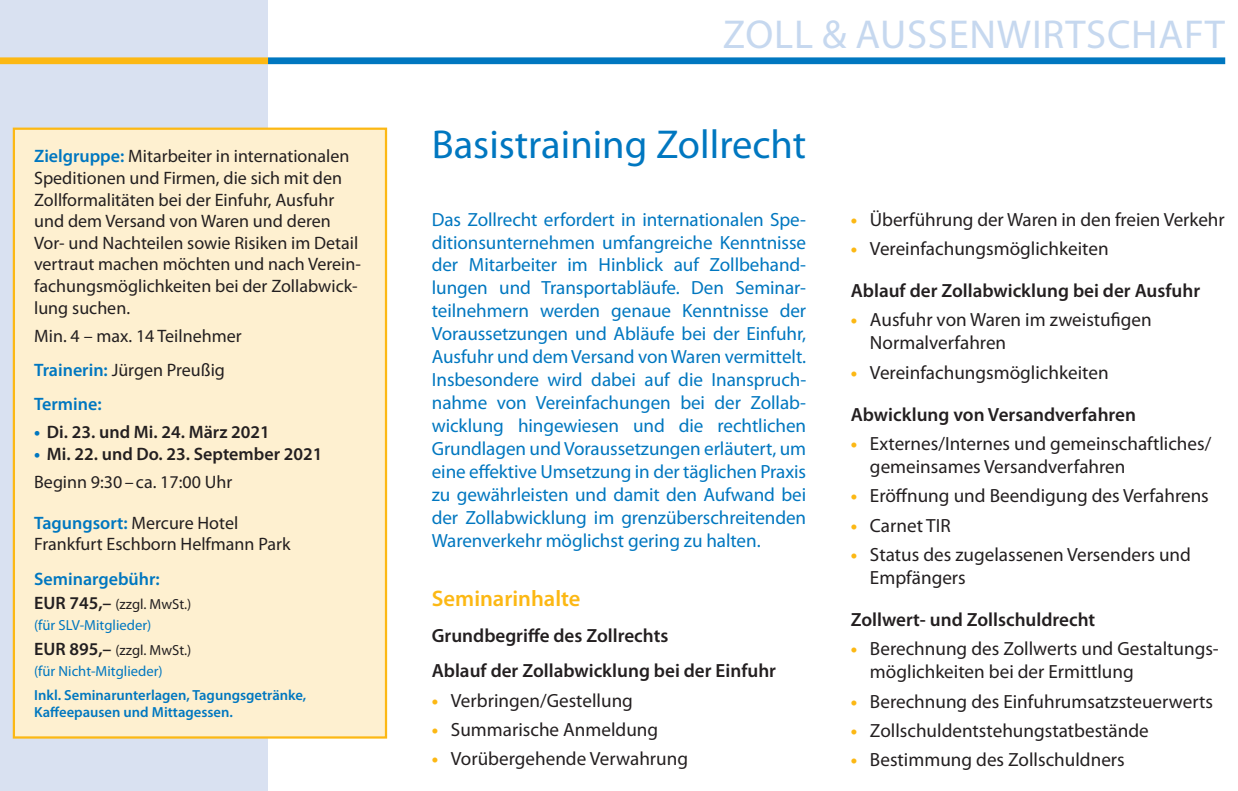
<style>
.page{position:relative;width:1238px;height:791px;background:#fff}
.page>*{position:absolute;margin:0;border:0;box-sizing:border-box;transform-origin:0 0}
.t1{font:40.5px "Myriad Pro";color:#0077c0}
.t2{font:40.5px "Myriad Pro";letter-spacing:.02em;color:#c6d8ef}
.t3{font:600 22.5px "Myriad Pro";color:#fcb814}
.t4{font:19.12px/22.9px "Myriad Pro";letter-spacing:-.005em;color:#0077c0;text-align:justify}
.t5{font:19.12px/22.9px "Myriad Pro";color:#231f20}
.t6{font:600 19.12px/35.8px "Myriad Pro";color:#231f20}
.t7{font:18px/21.6px "Myriad Pro";color:#231f20}
.t8{font:600 18px/27.9px "Myriad Pro";color:#231f20}
.t9{font:600 18px "Myriad Pro";color:#0077c0}
.t10{font:14.62px/20.7px "Myriad Pro";color:#0077c0}
.t11{font:600 14.62px/17.6px "Myriad Pro";color:#0077c0}
.s1{font-weight:600;color:#0077c0}
.s2{font-weight:700;color:#0077c0}
.s3{font-weight:400}
.s4{font-weight:600;font-size:18px;color:#231f20}
.s5{color:#231f20}
.s6{font-weight:700;color:#fcb814}
</style>
<div class="page">
<div style="left:0;top:0;width:268px;height:791px;background:#d9e1f1"></div>
<div style="left:268px;top:57px;width:957px;height:7px;background:#0077c0"></div>
<div style="left:0;top:57px;width:268px;height:7px;background:#fcb814"></div>
<div style="left:14px;top:129px;width:372px;height:608px;background:#fef0d0"></div>
<div style="left:13px;top:128px;width:374px;height:610px;border:2px solid #fcb814"></div>
<p class="t7" style="left:34px;top:145px;width:328px"><span class="s1">Zielgruppe:</span> Mitarbeiter in internationalen Speditionen und Firmen, die sich mit den Zollformalitäten bei der Einfuhr, Ausfuhr und dem Versand von Waren und deren Vor- und Nachteilen sowie Risiken im Detail vertraut machen möchten und nach Verein&shy;fachungsmöglichkeiten bei der Zollabwick&shy;lung suchen.</p>
<p class="t7" style="left:34px;top:318px;width:209px;line-height:34.4px">Min. 4 – max. 14 Teilnehmer<br><span class="s1">Trainerin:</span> Jürgen Preußig<br><span class="s1">Termine:</span></p>
<p class="t8" style="left:34px;top:418px;width:237px"><span class="s2">•</span> Di. 23. und Mi. 24. März 2021</p>
<p class="t8" style="left:34px;top:439px;width:290px"><span class="s2">•</span> Mi. 22. und Do. 23. September 2021<br><span class="s3">Beginn 9:30–ca. 17:00 Uhr</span></p>
<p class="t7" style="left:34px;top:512px;width:258px"><span class="s1">Tagungsort:</span> Mercure Hotel<br>Frankfurt Eschborn Helfmann Park</p>
<p class="t9" style="left:34px;top:567px;width:127px">Seminargebühr:</p>
<p class="t10" style="left:34px;top:594px;width:159px"><span class="s4">EUR 745,–</span> <span class="s5">(zzgl. MwSt.) </span>(für SLV-Mitglieder)</p>
<p class="t10" style="left:34px;top:639px;width:159px"><span class="s4">EUR 895,–</span> <span class="s5">(zzgl. MwSt.) </span>(für Nicht-Mitglieder)</p>
<p class="t11" style="left:34px;top:686px;width:273px">Inkl. Seminarunterlagen, Tagungsgetränke,<br>Kaffeepausen und Mittagessen.</p>
<h1 class="t2" style="left:723px;top:9px;width:503px">ZOLL &amp; AUSSENWIRTSCHAFT</h1>
<h1 class="t1" style="left:432px;top:119px;width:376px">Basistraining Zollrecht</h1>
<p class="t4" style="left:432px;top:207px;width:376px">Das Zollrecht erfordert in internationalen Spe&shy;ditionsunternehmen umfangreiche Kenntnisse der Mitarbeiter im Hinblick auf Zollbehand&shy;lungen und Transportabläufe. Den Seminar&shy;teilnehmern werden genaue Kenntnisse der Voraussetzungen und Abläufe bei der Einfuhr, Ausfuhr und dem Versand von Waren vermittelt.<br>Insbesondere wird dabei auf die Inanspruch&shy;nahme von Vereinfachungen bei der Zollab&shy;wicklung hingewiesen und die rechtlichen Grundlagen und Voraussetzungen erläutert, um eine effektive Umsetzung in der täglichen Praxis zu gewährleisten und damit den Aufwand bei der Zollabwicklung im grenzüberschreitenden Warenverkehr möglichst gering zu halten.</p>
<p class="t3" style="left:432px;top:584px;width:150px">Seminarinhalte</p>
<p class="t6" style="left:432px;top:617px;width:346px">Grundbegriffe des Zollrechts<br>Ablauf der Zollabwicklung bei der Einfuhr</p>
<p class="t5" style="left:432px;top:688px;width:203px"><span class="s6">•</span> Verbringen/Gestellung</p>
<p class="t5" style="left:432px;top:718px;width:228px"><span class="s6">•</span> Summarische Anmeldung</p>
<p class="t5" style="left:432px;top:747px;width:258px"><span class="s6">•</span> Vorübergehende Verwahrung</p>
<p class="t5" style="left:850px;top:207px;width:375px"><span class="s6">•</span> Überführung der Waren in den freien Verkehr</p>
<p class="t5" style="left:850px;top:237px;width:259px"><span class="s6">•</span> Vereinfachungsmöglichkeiten</p>
<p class="t6" style="left:850px;top:272px;width:351px">Ablauf der Zollabwicklung bei der Ausfuhr</p>
<p class="t5" style="left:870px;top:308px;width:283px;text-indent:-19px"><span class="s6">•</span> Ausfuhr von Waren im zweistufigen<br>Normalverfahren</p>
<p class="t5" style="left:850px;top:360px;width:259px"><span class="s6">•</span> Vereinfachungsmöglichkeiten</p>
<p class="t6" style="left:850px;top:396px;width:287px">Abwicklung von Versandverfahren</p>
<p class="t5" style="left:870px;top:432px;width:343px;text-indent:-19px"><span class="s6">•</span> Externes/Internes und gemeinschaftliches/ gemeinsames Versandverfahren</p>
<p class="t5" style="left:850px;top:484px;width:359px"><span class="s6">•</span> Eröffnung und Beendigung des Verfahrens</p>
<p class="t5" style="left:850px;top:513px;width:101px"><span class="s6">•</span> Carnet TIR</p>
<p class="t5" style="left:870px;top:543px;width:322px;text-indent:-19px"><span class="s6">•</span> Status des zugelassenen Versenders und<br>Empfängers</p>
<p class="t6" style="left:850px;top:601px;width:246px">Zollwert- und Zollschuldrecht</p>
<p class="t5" style="left:870px;top:637px;width:350px;text-indent:-19px"><span class="s6">•</span> Berechnung des Zollwerts und Gestaltungs&shy;möglichkeiten bei der Ermittlung</p>
<p class="t5" style="left:850px;top:689px;width:363px"><span class="s6">•</span> Berechnung des Einfuhrumsatzsteuerwerts</p>
<p class="t5" style="left:850px;top:719px;width:299px"><span class="s6">•</span> Zollschuldentstehungstatbestände</p>
<p class="t5" style="left:850px;top:748px;width:275px"><span class="s6">•</span> Bestimmung des Zollschuldners</p>
</div>
